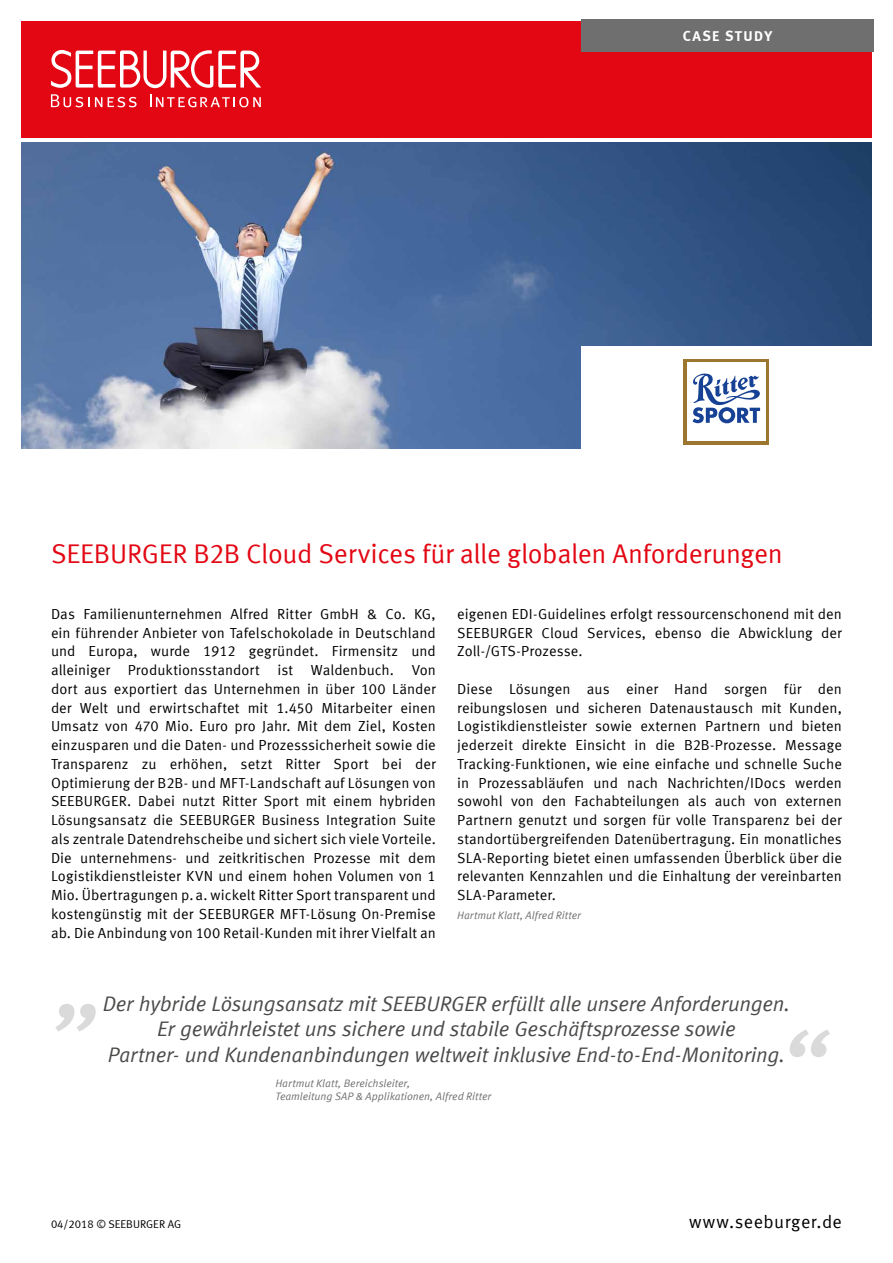
<style>
.page{position:relative;width:893px;height:1263px;background:#fff}
.page>*{position:absolute;margin:0;border:0;box-sizing:border-box;transform-origin:0 0}
.t1{font:27px "Meta Offc Pro Norm";letter-spacing:-.015em;color:#e30613}
.t2{font:21px/25.2px "Meta Offc Pro Norm Ita";letter-spacing:-.015em;color:#4a4a49;text-align:center}
.t3{font:18px "Meta Offc Pro Norm";letter-spacing:.025em;color:#000}
.t4{font:14.55px/18.8px "Meta Offc Pro Norm";color:#000;text-align:justify}
.t5{font:14.55px "Meta Bold LF";letter-spacing:.1em;color:#fff}
.t6{font:11.25px "Meta Normal LF";color:#000}
.t7{font:10.8px/12.9px "Meta Offc Pro Norm Ita";color:#706f6f}
</style>
<div class="page">
<div style="left:21px;top:21px;width:851px;height:117px;background:#e30613"></div>
<svg style="left:51px;top:50px;width:210px;height:38px"></svg>
<svg style="left:150px;top:94px;width:111px;height:13px"></svg>
<svg style="left:51px;top:94px;width:51px;height:13px"></svg>
<svg style="left:108px;top:97px;width:29px;height:10px"></svg>
<div style="left:581px;top:19px;width:293px;height:33px;background:#706f6f"></div>
<img style="left:21px;top:142px;width:851px;height:307px">
<div style="left:581px;top:347px;width:291px;height:102px;background:#fff"></div>
<svg style="left:55px;top:1004px;width:41px;height:27px"></svg>
<svg style="left:790px;top:1030px;width:40px;height:27px"></svg>
<div style="left:684px;top:359px;width:85px;height:85px;background:#9c752f"></div>
<div style="left:687px;top:362px;width:79px;height:79px;background:#fff"></div>
<svg style="left:693px;top:373px;width:67px;height:50px"></svg>
<p class="t5" style="left:683px;top:28px;width:91px">CASE STUDY</p>
<h1 class="t1" style="left:51px;top:533px;width:733px">SEEBURGER B2B Cloud Services für alle globalen Anforderungen</h1>
<p class="t4" style="left:51px;top:603px;width:386px">Das Familienunternehmen Alfred Ritter GmbH &amp; Co. KG, ein führender Anbieter von Tafelschokolade in Deutschland und Europa, wurde 1912 gegründet. Firmensitz und alleiniger Produktionsstandort ist Waldenbuch. Von dort aus exportiert das Unternehmen in über 100 Länder der Welt und erwirtschaftet mit 1.450 Mitarbeiter einen Umsatz von 470 Mio. Euro pro Jahr. Mit dem Ziel, Kosten einzusparen und die Daten- und Prozesssicherheit sowie die Transparenz zu erhöhen, setzt Ritter Sport bei der Optimierung der B2B- und MFT-Landschaft auf Lösungen von SEEBURGER. Dabei nutzt Ritter Sport mit einem hybriden Lösungsansatz die SEEBURGER Business Integration Suite als zentrale Datendrehscheibe und sichert sich viele Vorteile.<br>Die unternehmens- und zeitkritischen Prozesse mit dem Logistikdienstleister KVN und einem hohen Volumen von 1<br>Mio. Übertragungen p. a. wickelt Ritter Sport transparent und kostengünstig mit der SEEBURGER MFT-Lösung On-Premise ab. Die Anbindung von 100 Retail-Kunden mit ihrer Vielfalt an</p>
<p class="t4" style="left:457px;top:603px;width:386px">eigenen EDI-Guidelines erfolgt ressourcenschonend mit den SEEBURGER Cloud Services, ebenso die Abwicklung der Zoll-/GTS-Prozesse.</p>
<p class="t4" style="left:457px;top:678px;width:386px">Diese Lösungen aus einer Hand sorgen für den reibungslosen und sicheren Datenaustausch mit Kunden, Logistikdienstleister sowie externen Partnern und bieten jederzeit direkte Einsicht in die B2B-Prozesse. Message Tracking-Funktionen, wie eine einfache und schnelle Suche in Prozessabläufen und nach Nachrichten/IDocs werden sowohl von den Fachabteilungen als auch von externen Partnern genutzt und sorgen für volle Transparenz bei der standortübergreifenden Datenübertragung. Ein monatliches SLA-Reporting bietet einen umfassenden Überblick über die relevanten Kennzahlen und die Einhaltung der vereinbarten SLA-Parameter.</p>
<p class="t7" style="left:457px;top:908px;width:125px">Hartmut Klatt, Alfred Ritter</p>
<h2 class="t2" style="left:103px;top:990px;width:689px">Der hybride Lösungsansatz mit SEEBURGER erfüllt alle unsere Anforderungen.<br>Er gewährleistet uns sichere und stabile Geschäftsprozesse sowie<br>Partner- und Kundenanbindungen weltweit inklusive End-to-End-Monitoring.</h2>
<p class="t6" style="left:51px;top:1218px;width:132px">04/2018 © SEEBURGER AG</p>
<p class="t7" style="left:275px;top:1076px;width:218px">Hartmut Klatt, Bereichsleiter,<br>Teamleitung SAP &amp; Applikationen, Alfred Ritter</p>
<p class="t3" style="left:689px;top:1208px;width:154px">www.seeburger.de</p>
</div>
